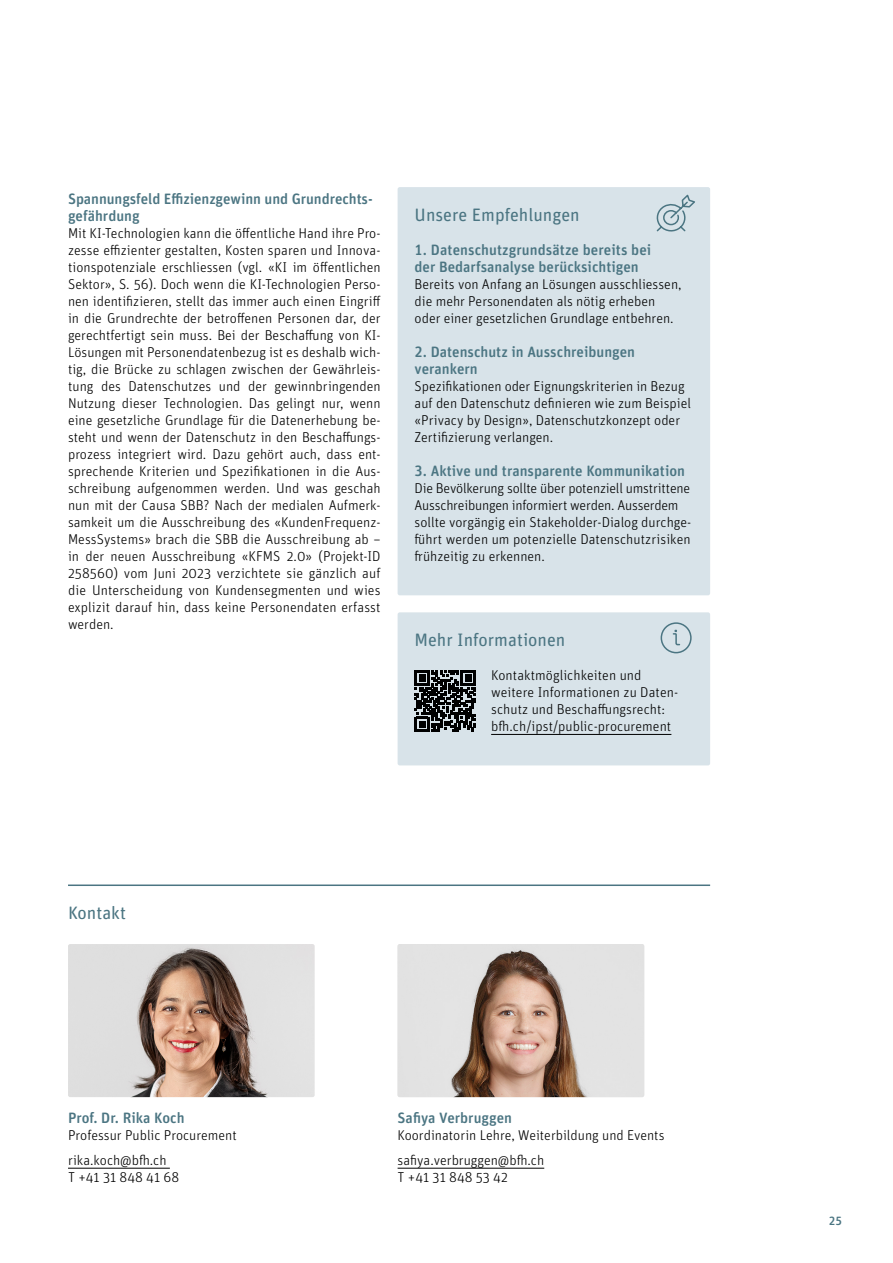
<style>
.page{position:relative;width:893px;height:1263px;background:#fff}
.page>*{position:absolute;margin:0;border:0;box-sizing:border-box;transform-origin:0 0}
.Boxe_UT_neu_ej{font:18px "Unit Rounded Pro";color:#4b7582}
.Untertitel_1{font:18px "Unit Rounded Pro";color:#4b7582}
.Untertitel_2{font:500 15px/17px "Unit Rounded Pro";color:#4b7582}
.Fliesstext_Blocksatz{font:300 14.25px/17px "Unit Rounded Pro";letter-spacing:.005em;color:#000;text-align:justify}
.Fliesstext{font:300 14.25px/17px "Unit Rounded Pro";color:#000}
.Autoren{font:300 14.25px "Unit Rounded Pro";color:#000}
.Fliesstext_ohne_Absatz{font:300 14.25px/17px "Unit Rounded Pro";color:#000}
.t1{font:500 12px "Unit Rounded Pro";color:#4b7582}
</style>
<div class="page">
<hr style="left:68px;top:884px;width:642px;height:2px;background:#4b7582">
<hr style="left:398px;top:1168px;width:146px;height:1px;background:#000">
<hr style="left:68px;top:1168px;width:102px;height:1px;background:#000">
<img style="left:68px;top:944px;width:247px;height:153px">
<div style="left:398px;top:187px;width:312px;height:408px;background:#d8e3e9;border-radius:2px"></div>
<svg style="left:656px;top:194px;width:39px;height:38px"></svg>
<div style="left:398px;top:612px;width:312px;height:153px;background:#d8e3e9;border-radius:2px"></div>
<hr style="left:491px;top:734px;width:180px;height:1px;background:#000">
<svg style="left:415px;top:671px;width:61px;height:60px"></svg>
<svg style="left:660px;top:622px;width:32px;height:32px"></svg>
<img style="left:398px;top:944px;width:246px;height:153px">
<p class="Untertitel_2" style="left:68px;top:190px;width:306px">Spannungsfeld Effizienzgewinn und Grundrechts&shy;gefährdung</p>
<p class="Fliesstext_Blocksatz" style="left:68px;top:224px;width:314px">Mit KI-Technologien kann die öffentliche Hand ihre Pro&shy;zesse effizienter gestalten, Kosten sparen und Innova&shy;tionspotenziale erschliessen (vgl. «KI im öffentlichen Sektor», S. 56). Doch wenn die KI-Technologien Perso&shy;nen identifizieren, stellt das immer auch einen Eingriff in die Grundrechte der betroffenen Personen dar, der gerechtfertigt sein muss. Bei der Beschaffung von KI-Lösungen mit Personendatenbezug ist es deshalb wich&shy;tig, die Brücke zu schlagen zwischen der Gewährleis&shy;tung des Datenschutzes und der gewinnbringenden Nutzung dieser Technologien. Das gelingt nur, wenn eine gesetzliche Grundlage für die Datenerhebung be&shy;steht und wenn der Datenschutz in den Beschaffungs&shy;prozess integriert wird. Dazu gehört auch, dass ent&shy;sprechende Kriterien und Spezifikationen in die Aus&shy;schreibung aufgenommen werden. Und was geschah nun mit der Causa SBB? Nach der medialen Aufmerk&shy;samkeit um die Ausschreibung des «KundenFrequenz-MessSystems» brach die SBB die Ausschreibung ab – in der neuen Ausschreibung «KFMS 2.0» (Projekt-ID 258560) vom Juni 2023 verzichtete sie gänzlich auf die Unterscheidung von Kundensegmenten und wies explizit darauf hin, dass keine Personendaten erfasst werden.</p>
<p class="Boxe_UT_neu_ej" style="left:415px;top:202px;width:167px">Unsere Empfehlungen</p>
<p class="Untertitel_2" style="left:415px;top:241px;width:238px">1. Datenschutzgrundsätze bereits bei der Bedarfsanalyse berücksichtigen</p>
<p class="Fliesstext" style="left:415px;top:275px;width:269px">Bereits von Anfang an Lösungen ausschliessen, die mehr Personendaten als nötig erheben oder einer gesetzlichen Grundlage entbehren.</p>
<p class="Untertitel_2" style="left:415px;top:343px;width:222px">2. Datenschutz in Ausschreibungen verankern</p>
<p class="Fliesstext" style="left:415px;top:377px;width:278px">Spezifikationen oder Eignungskriterien in Bezug auf den Datenschutz definieren wie zum Beispiel «Privacy by Design», Datenschutzkonzept oder Zertifizierung verlangen.</p>
<p class="Untertitel_2" style="left:415px;top:462px;width:272px">3. Aktive und transparente Kommunikation</p>
<p class="Fliesstext" style="left:415px;top:480px;width:278px">Die Bevölkerung sollte über potenziell umstrittene Ausschreibungen informiert werden. Ausserdem sollte vorgängig ein Stakeholder-Dialog durchge&shy;führt werden um potenzielle Datenschutzrisiken frühzeitig zu erkennen.</p>
<p class="Boxe_UT_neu_ej" style="left:415px;top:628px;width:152px">Mehr Informationen</p>
<p class="Fliesstext" style="left:491px;top:667px;width:189px">Kontaktmöglichkeiten und weitere Informationen zu Daten&shy;schutz und Beschaffungsrecht: bfh.ch/ipst/public-procurement</p>
<p class="Untertitel_1" style="left:68px;top:900px;width:59px">Kontakt</p>
<p class="Untertitel_2" style="left:68px;top:1108px;width:118px">Prof. Dr. Rika Koch</p>
<p class="Autoren" style="left:68px;top:1126px;width:170px">Professur Public Procurement</p>
<p class="Fliesstext_ohne_Absatz" style="left:68px;top:1151px;width:113px">rika.koch@bfh.ch<br>T +41 31 848 41 68</p>
<p class="Untertitel_2" style="left:398px;top:1108px;width:116px">Safiya Verbruggen</p>
<p class="Autoren" style="left:398px;top:1126px;width:268px">Koordinatorin Lehre, Weiterbildung und Events</p>
<p class="Fliesstext_ohne_Absatz" style="left:398px;top:1151px;width:148px">safiya.verbruggen@bfh.ch<br>T +41 31 848 53 42</p>
<p class="t1" style="left:829px;top:1212px;width:15px">25</p>
</div>
